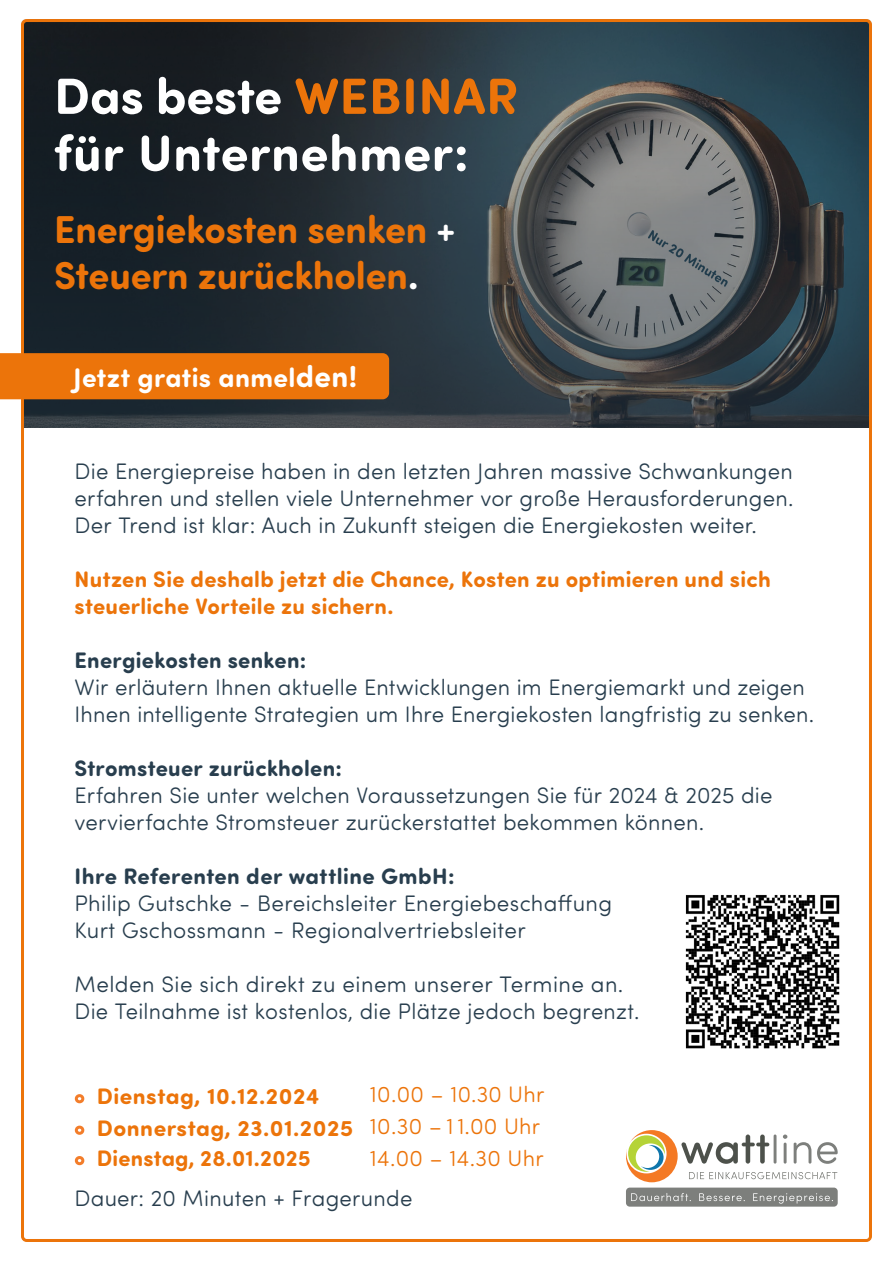
<style>
.page{position:relative;width:893px;height:1263px;background:#fff}
.page>*{position:absolute;margin:0;border:0;box-sizing:border-box;transform-origin:0 0}
.t1{font:700 51px "Sofia Pro Soft";letter-spacing:.015em;color:#fff}
.t2{font:700 39px "Sofia Pro Soft";letter-spacing:-.005em;color:#ec740a}
.t3{font:700 27px "Sofia Pro Soft";letter-spacing:.015em;color:#fff}
.t4{font:300 22.5px/26.8px "Sofia Pro Soft";letter-spacing:.015em;color:#283e4e}
.t5{font:700 22.5px "Sofia Pro Soft";letter-spacing:.015em;color:#ec740a}
.t6{font:700 22.5px "Sofia Pro Soft";letter-spacing:.015em;color:#283e4e}
.t7{font:300 22.5px/31.5px "Sofia Pro Soft";letter-spacing:.01em;color:#ec740a}
.s1{color:#ec740a}
.s2{color:#fff}
.s3{font-size:30.45px}
.s4{font-weight:700}
.s5{font-weight:300;color:#f37d2a}
</style>
<div class="page">
<svg style="left:21px;top:19px;width:851px;height:451px;background:#343d41"></svg>
<div style="left:0;top:428px;width:893px;height:61px;background:#fff"></div>
<div style="left:626px;top:1187px;width:212px;height:19px;background:#7d7f7c;border-radius:4px"></div>
<svg style="left:626px;top:1130px;width:212px;height:52px"></svg>
<svg style="left:631px;top:1193px;width:202px;height:11px"></svg>
<div style="left:0;top:353px;width:389px;height:46px;background:#ec740a"></div>
<img style="left:685px;top:894px;width:155px;height:155px">
<p class="t1" style="left:54px;top:59px;width:466px">Das beste <span class="s1">WEBINAR</span></p>
<p class="t1" style="left:54px;top:116px;width:416px">für Unternehmer:</p>
<p class="t2" style="left:54px;top:201px;width:403px">Energiekosten senken <span class="s2">+</span></p>
<p class="t2" style="left:54px;top:247px;width:366px">Steuern zurückholen<span class="s2">.</span></p>
<p class="t3" style="left:74px;top:357px;width:285px">Jetzt gratis anmel<span class="s3">den!</span></p>
<p class="t4" style="left:74px;top:456px;width:720px">Die Energiepreise haben in den letzten Jahren massive Schwankungen</p>
<p class="t4" style="left:74px;top:483px;width:720px">erfahren und stellen viele Unternehmer vor große Herausforderungen.</p>
<p class="t4" style="left:74px;top:510px;width:684px">Der Trend ist klar: Auch in Zukunft steigen die Energiekosten weiter.</p>
<p class="t5" style="left:74px;top:562px;width:698px">Nutzen Sie deshalb jetzt die Chance, Kosten zu optimieren und sich</p>
<p class="t5" style="left:74px;top:589px;width:320px">steuerliche Vorteile zu sichern.</p>
<p class="t6" style="left:74px;top:643px;width:233px">Energiekosten senken:</p>
<p class="t4" style="left:74px;top:672px;width:732px">Wir erläutern Ihnen aktuelle Entwicklungen im Energiemarkt und zeigen</p>
<p class="t4" style="left:74px;top:699px;width:741px">Ihnen intelligente Strategien um Ihre Energiekosten langfristig zu senken.</p>
<p class="t6" style="left:74px;top:751px;width:269px">Stromsteuer zurückholen:</p>
<p class="t4" style="left:74px;top:780px;width:699px">Erfahren Sie unter welchen Voraussetzungen Sie für 2024 &amp; 2025 die</p>
<p class="t4" style="left:74px;top:807px;width:631px">vervierfachte Stromsteuer zurückerstattet bekommen können.</p>
<p class="t4" style="left:74px;top:862px;width:539px"><span class="s4">Ihre Referenten der wattline GmbH:<br></span>Philip Gutschke - Bereichsleiter Energiebeschaffung<br>Kurt Gschossmann - Regionalvertriebsleiter</p>
<p class="t4" style="left:74px;top:969px;width:567px">Melden Sie sich direkt zu einem unserer Termine an.<br>Die Teilnahme ist kostenlos, die Plätze jedoch begrenzt.</p>
<p class="t5" style="left:74px;top:1080px;width:246px"><span class="s5">•</span> Dienstag, 10.12.2024</p>
<p class="t5" style="left:74px;top:1111px;width:280px"><span class="s5">•</span> Donnerstag, 23.01.2025</p>
<p class="t7" style="left:370px;top:1078px;width:176px">10.00 – 10.30 Uhr<br>10.30 – 1 1.00 Uhr</p>
<p class="t5" style="left:74px;top:1142px;width:238px"><span class="s5">•</span> Dienstag, 28.01.2025</p>
<p class="t4" style="left:74px;top:1137px;width:471px;line-height:40.5px;text-indent:295px"><span class="s1">14.00 – 14.30 Uhr<br></span>Dauer: 20 Minuten + Fragerunde</p>
</div>
